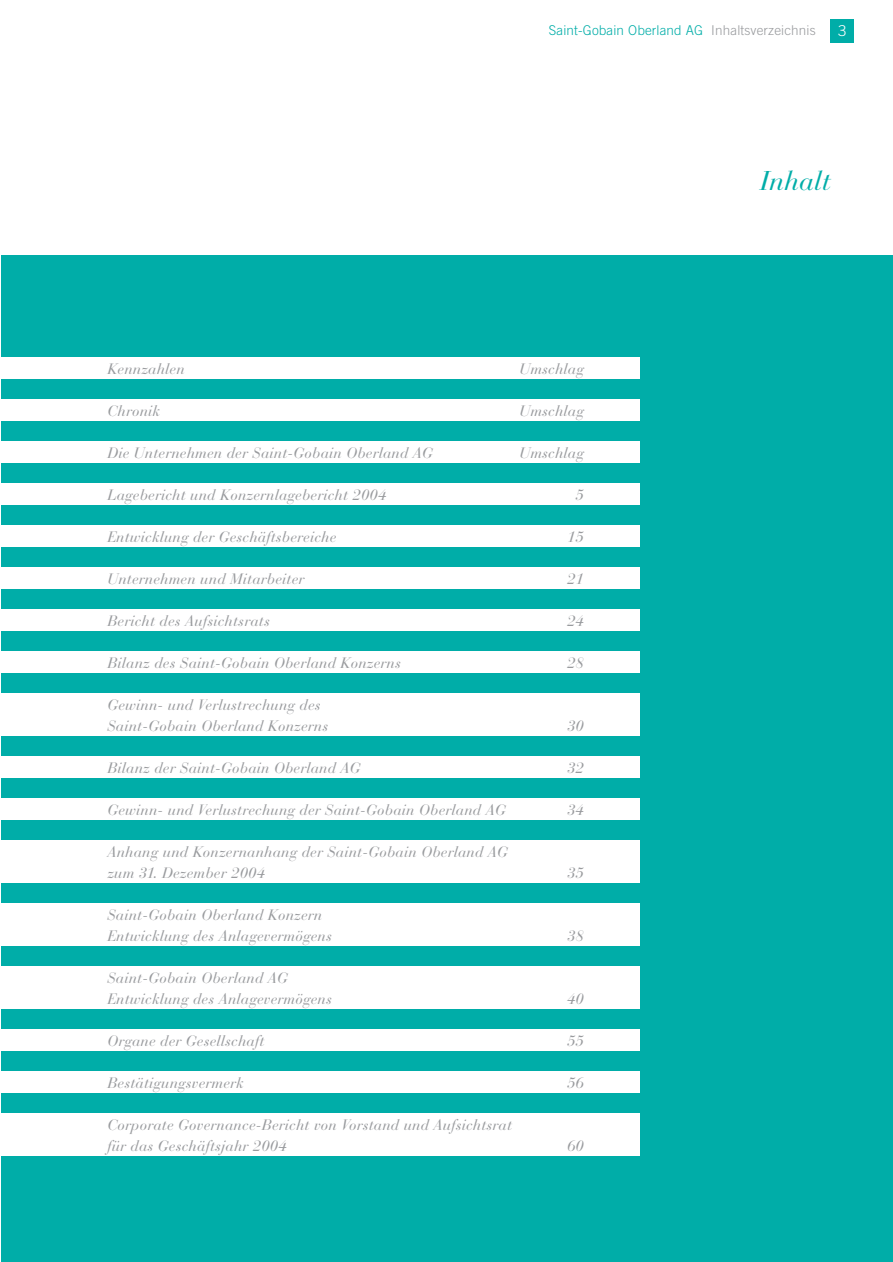
<style>
.page{position:relative;width:893px;height:1262px;background:#fff}
.page>*{position:absolute;margin:0;border:0;box-sizing:border-box;transform-origin:0 0}
.t1{font:italic 27px "Bauer Bodoni";color:#00ada8}
.t2{font:italic 15px/21px "Bauer Bodoni";letter-spacing:.01em;color:#999b9e}
.t3{font:300 15px "Trade Gothic";color:#fff}
.t4{font:300 13.5px "Trade Gothic";letter-spacing:.01em;color:#00ada8}
.s1{color:#999b9e}
</style>
<div class="page">
<div style="left:830px;top:19px;width:24px;height:24px;background:#00ada8"></div>
<div style="left:1px;top:255px;width:891px;height:1006px;background:#00ada8"></div>
<div style="left:1px;top:357px;width:638px;height:22px;background:#fff"></div>
<div style="left:1px;top:399px;width:638px;height:22px;background:#fff"></div>
<div style="left:1px;top:441px;width:638px;height:22px;background:#fff"></div>
<div style="left:1px;top:483px;width:638px;height:22px;background:#fff"></div>
<div style="left:1px;top:525px;width:638px;height:22px;background:#fff"></div>
<div style="left:1px;top:567px;width:638px;height:22px;background:#fff"></div>
<div style="left:1px;top:609px;width:638px;height:22px;background:#fff"></div>
<div style="left:1px;top:651px;width:638px;height:22px;background:#fff"></div>
<div style="left:1px;top:693px;width:638px;height:43px;background:#fff"></div>
<div style="left:1px;top:756px;width:638px;height:21px;background:#fff"></div>
<div style="left:1px;top:798px;width:638px;height:21px;background:#fff"></div>
<div style="left:1px;top:840px;width:638px;height:42px;background:#fff"></div>
<div style="left:1px;top:903px;width:638px;height:42px;background:#fff"></div>
<div style="left:1px;top:966px;width:638px;height:42px;background:#fff"></div>
<div style="left:1px;top:1029px;width:638px;height:21px;background:#fff"></div>
<div style="left:1px;top:1071px;width:638px;height:21px;background:#fff"></div>
<div style="left:1px;top:1113px;width:638px;height:42px;background:#fff"></div>
<p class="t4" style="left:549px;top:26px;width:268px">Saint-Gobain Oberland AG <span class="s1">Inhaltsverzeichnis</span></p>
<p class="t3" style="left:838px;top:26px;width:10px">3</p>
<p class="t2" style="left:107px;top:360px;width:79px">Kennzahlen</p>
<p class="t2" style="left:519px;top:360px;width:66px">Umschlag</p>
<p class="t2" style="left:107px;top:402px;width:54px">Chronik</p>
<p class="t2" style="left:519px;top:402px;width:66px">Umschlag</p>
<p class="t2" style="left:107px;top:444px;width:327px">Die Unternehmen der Saint-Gobain Oberland AG</p>
<p class="t2" style="left:519px;top:444px;width:66px">Umschlag</p>
<p class="t2" style="left:107px;top:486px;width:280px">Lagebericht und Konzernlagebericht 2004</p>
<p class="t2" style="left:575px;top:486px;width:10px">5</p>
<p class="t2" style="left:107px;top:528px;width:230px">Entwicklung der Geschäftsbereiche</p>
<p class="t2" style="left:567px;top:528px;width:18px">15</p>
<p class="t2" style="left:107px;top:570px;width:198px">Unternehmen und Mitarbeiter</p>
<p class="t2" style="left:567px;top:570px;width:18px">21</p>
<p class="t2" style="left:107px;top:612px;width:164px">Bericht des Aufsichtsrats</p>
<p class="t2" style="left:567px;top:612px;width:18px">24</p>
<p class="t2" style="left:107px;top:654px;width:295px">Bilanz des Saint-Gobain Oberland Konzerns</p>
<p class="t2" style="left:567px;top:654px;width:18px">28</p>
<p class="t2" style="left:107px;top:696px;width:222px">Gewinn- und Verlustrechung des<br>Saint-Gobain Oberland Konzerns</p>
<p class="t2" style="left:567px;top:717px;width:18px">30</p>
<p class="t2" style="left:107px;top:759px;width:255px">Bilanz der Saint-Gobain Oberland AG</p>
<p class="t2" style="left:567px;top:759px;width:18px">32</p>
<p class="t2" style="left:107px;top:801px;width:400px">Gewinn- und Verlustrechung der Saint-Gobain Oberland AG</p>
<p class="t2" style="left:567px;top:801px;width:18px">34</p>
<p class="t2" style="left:107px;top:843px;width:402px">Anhang und Konzernanhang der Saint-Gobain Oberland AG zum 31. Dezember 2004</p>
<p class="t2" style="left:567px;top:864px;width:18px">35</p>
<p class="t2" style="left:107px;top:906px;width:226px">Saint-Gobain Oberland Konzern<br>Entwicklung des Anlagevermögens</p>
<p class="t2" style="left:107px;top:969px;width:226px">Saint-Gobain Oberland AG<br>Entwicklung des Anlagevermögens</p>
<p class="t2" style="left:567px;top:927px;width:18px">38</p>
<p class="t2" style="left:567px;top:990px;width:18px">40</p>
<p class="t2" style="left:107px;top:1032px;width:158px">Organe der Gesellschaft</p>
<p class="t2" style="left:567px;top:1032px;width:18px">55</p>
<p class="t2" style="left:107px;top:1074px;width:138px">Bestätigungsvermerk</p>
<p class="t2" style="left:567px;top:1074px;width:18px">56</p>
<p class="t2" style="left:107px;top:1116px;width:406px">Corporate Governance-Bericht von Vorstand und Aufsichtsrat für das Geschäftsjahr 2004</p>
<p class="t2" style="left:567px;top:1137px;width:18px">60</p>
<h1 class="t1" style="left:760px;top:170px;width:72px">Inhalt</h1>
</div>
